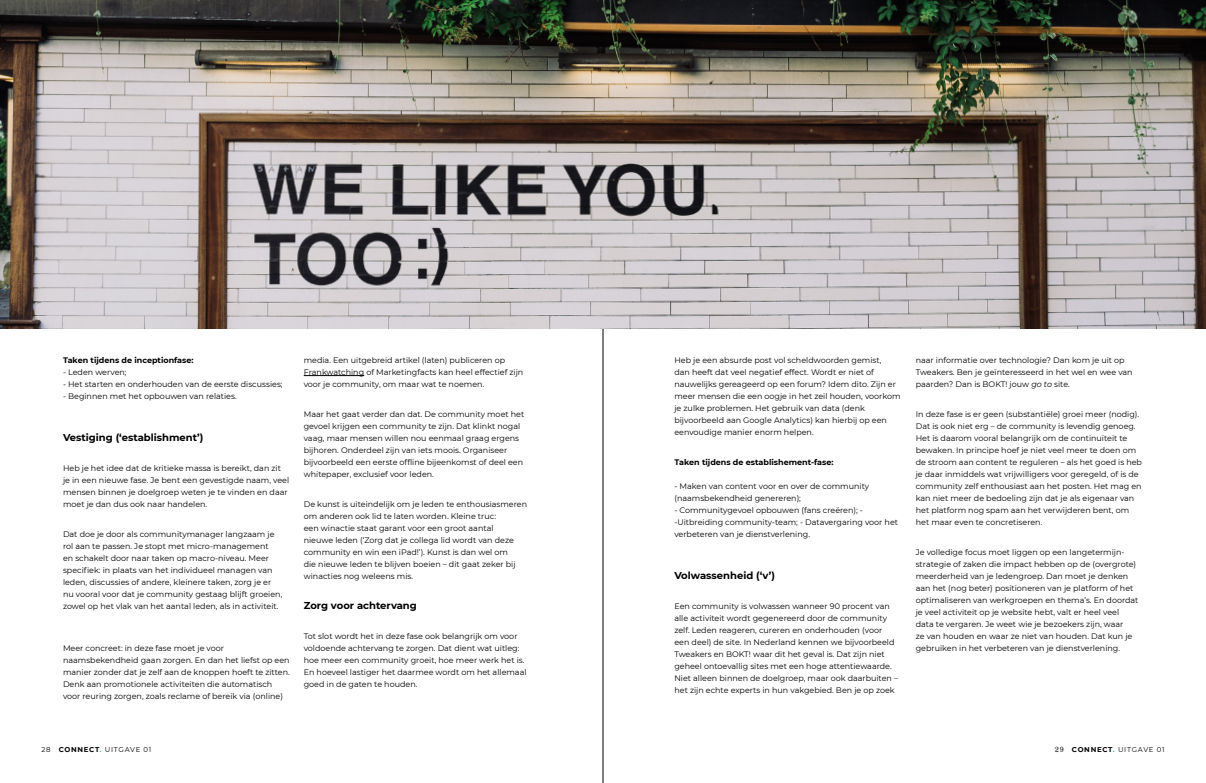
<style>
.page{position:relative;width:1206px;height:783px;background:#fff}
.page>*{position:absolute;margin:0;border:0;box-sizing:border-box;transform-origin:0 0}
.t1{font:700 10px "Montserrat";color:#000}
.t2{font:8px/12px "Montserrat";color:#000}
.t3{font:700 8px "Montserrat";color:#000}
.t4{font:7px "Montserrat";letter-spacing:.1em;color:#000}
.s1{font-style:italic}
.s2{font-weight:700}
.s3{font-weight:700;color:#3eb5ac}
.s4{font-family:"Munson"}
</style>
<div class="page">
<hr style="left:602px;top:0;width:2px;height:783px;background:#000">
<img style="left:0;top:0;width:1206px;height:329px">
<hr style="left:304px;top:375px;width:60px;height:1px;background:#000">
<p class="t3" style="left:63px;top:354px;width:132px">Taken tijdens de inceptionfase:</p>
<p class="t2" style="left:63px;top:366px;width:65px">- Leden werven;</p>
<p class="t2" style="left:63px;top:378px;width:221px">- Het starten en onderhouden van de eerste discussies;</p>
<p class="t2" style="left:63px;top:390px;width:175px">- Beginnen met het opbouwen van relaties.</p>
<p class="t1" style="left:63px;top:430px;width:142px">Vestiging (‘establishment’)</p>
<p class="t2" style="left:63px;top:462px;width:228px">Heb je het idee dat de kritieke massa is bereikt, dan zit je in een nieuwe fase. Je bent een gevestigde naam, veel mensen binnen je doelgroep weten je te vinden en daar moet je dan dus ook naar handelen.</p>
<p class="t2" style="left:63px;top:528px;width:221px">Dat doe je door als communitymanager langzaam je rol aan te passen. Je stopt met micro-management<br>en schakelt door naar taken op macro-niveau. Meer specifiek: in plaats van het individueel managen van leden, discussies of andere, kleinere taken, zorg je er nu vooral voor dat je community gestaag blijft groeien, zowel op het vlak van het aantal leden, als in activiteit.</p>
<p class="t2" style="left:63px;top:642px;width:228px">Meer concreet: in deze fase moet je voor naamsbekendheid gaan zorgen. En dan het liefst op een manier zonder dat je zelf aan de knoppen hoeft te zitten.<br>Denk aan promotionele activiteiten die automatisch voor reuring zorgen, zoals reclame of bereik via (online)</p>
<p class="t2" style="left:304px;top:354px;width:221px">media. Een uitgebreid artikel (laten) publiceren op<br>Frankwatching of Marketingfacts kan heel effectief zijn voor je community, om maar wat te noemen.</p>
<p class="t2" style="left:304px;top:408px;width:222px">Maar het gaat verder dan dat. De community moet het gevoel krijgen een community te zijn. Dat klinkt nogal vaag, maar mensen willen nou eenmaal graag ergens bijhoren. Onderdeel zijn van iets moois. Organiseer bijvoorbeeld een eerste offline bijeenkomst of deel een whitepaper, exclusief voor leden.</p>
<p class="t2" style="left:304px;top:498px;width:225px">De kunst is uiteindelijk om je leden te enthousiasmeren om anderen ook lid te laten worden. Kleine truc:<br>een winactie staat garant voor een groot aantal<br>nieuwe leden (‘Zorg dat je collega lid wordt van deze community en win een iPad!’). Kunst is dan wel om<br>die nieuwe leden te blijven boeien – dit gaat zeker bij winacties nog weleens mis.</p>
<p class="t1" style="left:304px;top:598px;width:115px">Zorg voor achtervang</p>
<p class="t2" style="left:304px;top:630px;width:224px">Tot slot wordt het in deze fase ook belangrijk om voor voldoende achtervang te zorgen. Dat dient wat uitleg: hoe meer een community groeit, hoe meer werk het is.<br>En hoeveel lastiger het daarmee wordt om het allemaal goed in de gaten te houden.</p>
<p class="t2" style="left:674px;top:354px;width:228px">Heb je een absurde post vol scheldwoorden gemist,<br>dan heeft dat veel negatief effect. Wordt er niet of nauwelijks gereageerd op een forum? Idem dito. Zijn er meer mensen die een oogje in het zeil houden, voorkom je zulke problemen. Het gebruik van data (denk bijvoorbeeld aan Google Analytics) kan hierbij op een eenvoudige manier enorm helpen.</p>
<p class="t3" style="left:674px;top:456px;width:161px">Taken tijdens de establishement-fase:</p>
<p class="t2" style="left:674px;top:480px;width:196px">- Maken van content voor en over de community (naamsbekendheid genereren);</p>
<p class="t2" style="left:674px;top:504px;width:225px">- Communitygevoel opbouwen (fans creëren); - -Uitbreiding community-team; - Datavergaring voor het verbeteren van je dienstverlening.</p>
<p class="t1" style="left:674px;top:568px;width:102px">Volwassenheid (‘v’)</p>
<p class="t2" style="left:674px;top:600px;width:225px">Een community is volwassen wanneer 90 procent van alle activiteit wordt gegenereerd door de community zelf. Leden reageren, cureren en onderhouden (voor een deel) de site. In Nederland kennen we bijvoorbeeld Tweakers en BOKT! waar dit het geval is. Dat zijn niet geheel ontoevallig sites met een hoge attentiewaarde.<br>Niet alleen binnen de doelgroep, maar ook daarbuiten – het zijn echte experts in hun vakgebied. Ben je op zoek</p>
<p class="t2" style="left:916px;top:354px;width:218px">naar informatie over technologie? Dan kom je uit op<br>Tweakers. Ben je geïnteresseerd in het wel en wee van paarden? Dan is BOKT! jouw <span class="s1">go to</span> site.</p>
<p class="t2" style="left:916px;top:408px;width:228px">In deze fase is er geen (substantiële) groei meer (nodig).<br>Dat is ook niet erg – de community is levendig genoeg.<br>Het is daarom vooral belangrijk om de continuïteit te bewaken. In principe hoef je niet veel meer te doen om de stroom aan content te reguleren – als het goed is heb je daar inmiddels wat vrijwilligers voor geregeld, of is de community zelf enthousiast aan het posten. Het mag en kan niet meer de bedoeling zijn dat je als eigenaar van het platform nog spam aan het verwijderen bent, om het maar even te concretiseren.</p>
<p class="t2" style="left:916px;top:546px;width:224px">Je volledige focus moet liggen op een langetermijn&shy;strategie of zaken die impact hebben op de (overgrote) meerderheid van je ledengroep. Dan moet je denken aan het (nog beter) positioneren van je platform of het optimaliseren van werkgroepen en thema’s. En doordat je veel activiteit op je website hebt, valt er heel veel data te vergaren. Je weet wie je bezoekers zijn, waar<br>ze van houden en waar ze niet van houden. Dat kun je gebruiken in het verbeteren van je dienstverlening.</p>
<p class="t4" style="left:41px;top:744px;width:112px">28 <span class="s2">CONNECT</span><span class="s3">.</span> UITGAVE 01</p>
<p class="t4" style="left:1055px;top:744px;width:111px"><span class="s4">29</span> <span class="s2">CONNECT</span><span class="s3">.</span> UITGAVE 01</p>
</div>
